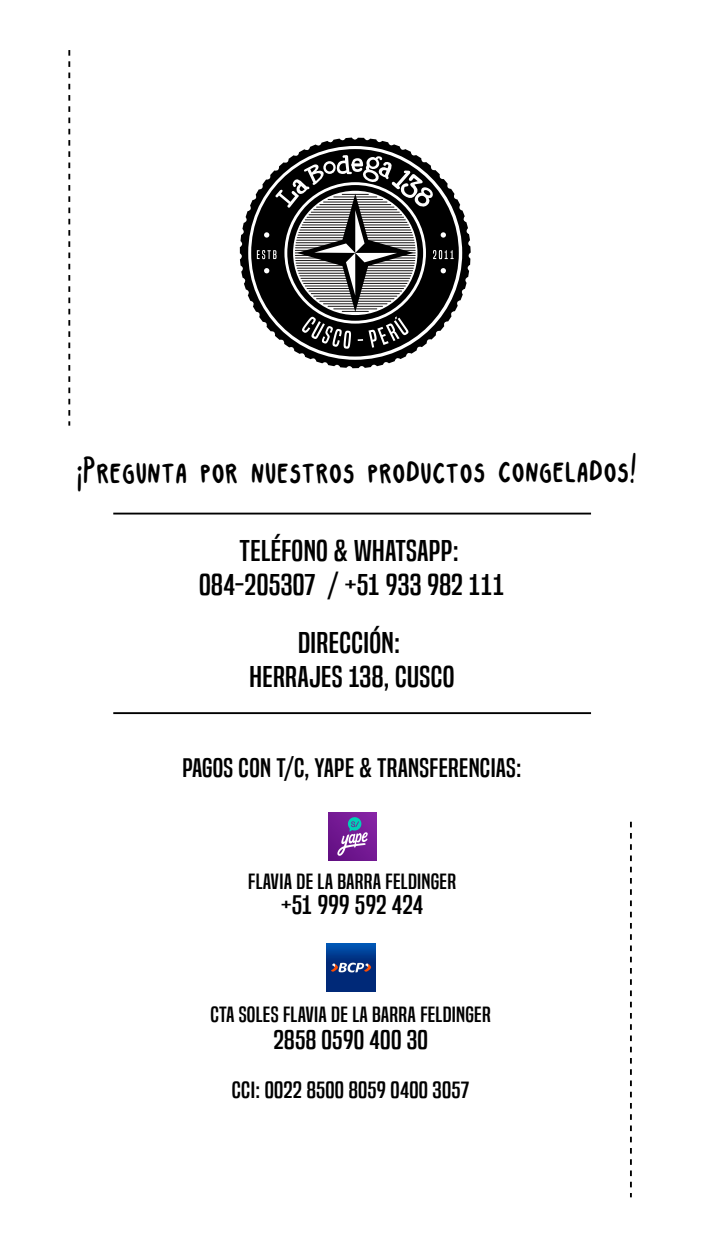
<style>
.page{position:relative;width:705px;height:1255px;background:#fff}
.page>*{position:absolute;margin:0;border:0;box-sizing:border-box;transform-origin:0 0}
.t1{font:43.75px "Kap";letter-spacing:-.005em;color:#000}
.t2{font:28px/33.6px "Built Titling Rg";letter-spacing:.01em;color:#000;text-align:center;scale:1.25 1}
.t3{font:25px "Built Titling Rg";letter-spacing:.01em;color:#000;scale:1.25 1}
.t4{font:21.88px "Built Titling Rg";letter-spacing:.01em;color:#000;scale:1.25 1}
.t5{font:20.56px "Built Titling Rg";letter-spacing:.01em;color:#000;scale:1.25 1}
</style>
<div class="page">
<svg style="left:68px;top:50px;width:2px;height:376px"></svg>
<svg style="left:630px;top:822px;width:1px;height:375px"></svg>
<svg style="left:240px;top:138px;width:230px;height:230px"></svg>
<svg style="left:248px;top:146px;width:214px;height:214px"></svg>
<div style="left:251px;top:149px;width:207px;height:208px;background:#000;border-radius:50%"></div>
<svg style="left:257px;top:155px;width:196px;height:194px"></svg>
<img style="left:328px;top:812px;width:48px;height:48px">
<img style="left:326px;top:943px;width:49px;height:49px">
<hr style="left:113px;top:513px;width:478px;height:2px;background:#000">
<hr style="left:113px;top:712px;width:478px;height:2px;background:#000">
<h1 class="t1" style="left:76px;top:449px;width:562px">¡Pregunta por nuestros productos congelados!</h1>
<p class="t2" style="left:199px;top:534px;width:246px">TELÉFONO &amp; WHATSAPP:<br>084-205307 / +51 933 982 111</p>
<p class="t2" style="left:249px;top:626px;width:165px">DIRECCIÓN:<br>HERRAJES 138, CUSCO</p>
<p class="t3" style="left:182px;top:753px;width:273px">PAGOS CON T/C, YAPE &amp; TRANSFERENCIAS:</p>
<p class="t5" style="left:248px;top:869px;width:168px">FLAVIA DE LA BARRA FELDINGER</p>
<p class="t3" style="left:281px;top:890px;width:115px">+51 999 592 424</p>
<p class="t5" style="left:210px;top:1002px;width:226px">CTA SOLES FLAVIA DE LA BARRA FELDINGER</p>
<p class="t3" style="left:273px;top:1024px;width:125px">2858 0590 400 30</p>
<p class="t4" style="left:232px;top:1077px;width:191px">CCI: 0022 8500 8059 0400 3057</p>
</div>
